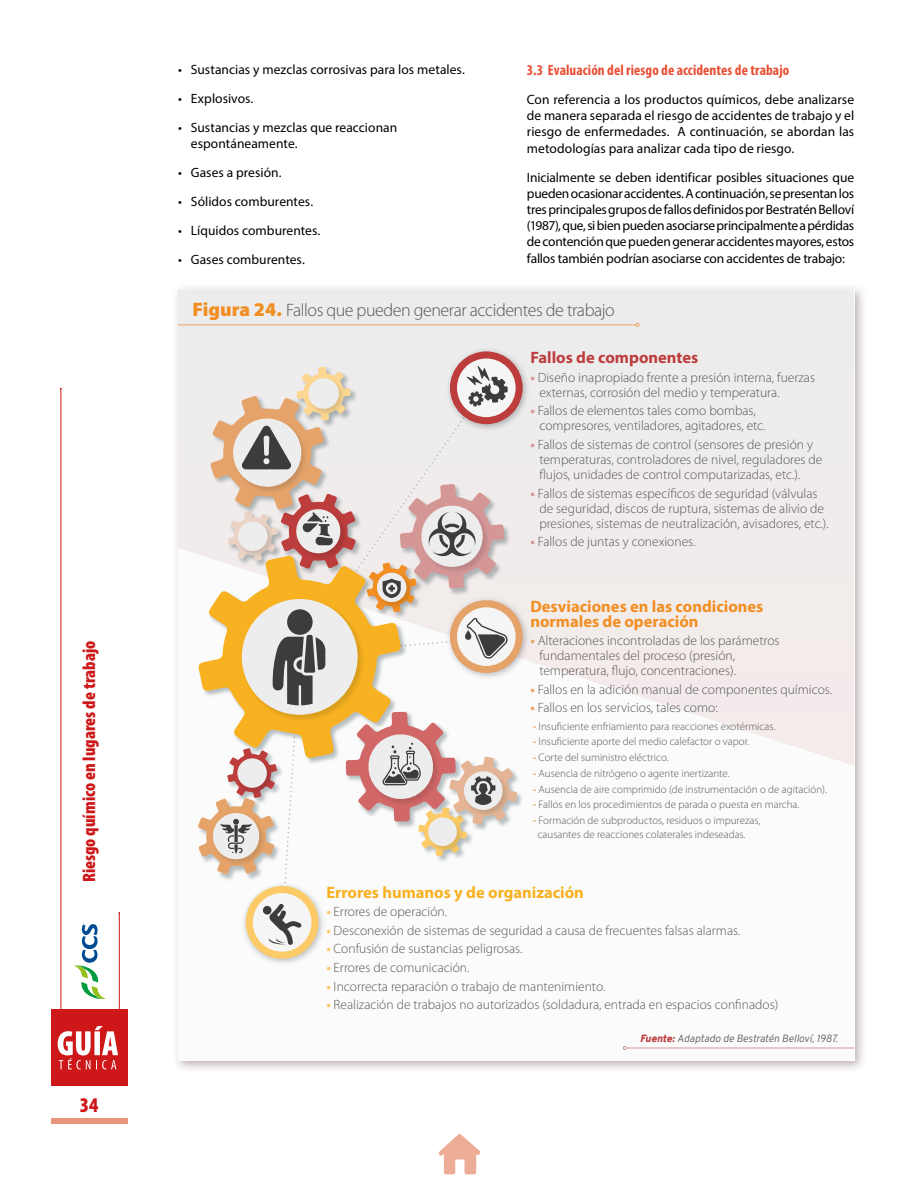
<style>
.page{position:relative;width:918px;height:1188px;background:#fff}
.page>*{position:absolute;margin:0;border:0;box-sizing:border-box;transform-origin:0 0}
.t1{font:900 condensed 21px "Myriad Pro";color:#cd1719}
.t2{font:300 18px "Myriad Pro";letter-spacing:-.025em;color:#575756}
.t3{font:900 condensed 18px "Myriad Pro";color:#cd1719}
.t4{font:700 16.5px/14.2px "Myriad Pro";color:#f28e22}
.t5{font:700 16.5px "Myriad Pro";color:#f8b120}
.t6{font:700 16.5px "Myriad Pro";color:#bd3d3d}
.t7{font:700 condensed 15px "Myriad Pro";letter-spacing:.005em;color:#e94f35}
.t8{font:300 13.5px/15px "Myriad Pro";color:#575756}
.t9{font:13.5px/16.2px "Myriad Pro";color:#000;text-align:justify}
.t10{font:300 10.95px/14.2px "Myriad Pro";color:#575756}
.t11{font:italic 300 10.5px "Overpass";color:#575756}
.s1{font-weight:900;font-size:19.5px;color:#f28e22}
.s2{font-weight:700;color:#d59696}
.s3{font-weight:700;color:#e5a36a}
.s4{font-weight:700;color:#fccb68}
.s5{font-weight:900;color:#bd3d3d}
</style>
<div class="page">
<div style="left:51px;top:1119px;width:76px;height:5px;background:#e7967b"></div>
<div style="left:51px;top:1010px;width:76px;height:76px;background:#cd1719"></div>
<svg style="left:58px;top:1026px;width:60px;height:43px"></svg>
<hr style="left:119px;top:913px;width:1px;height:98px;background:#cd1719">
<hr style="left:61px;top:389px;width:1px;height:622px;background:#cd1719">
<svg style="left:74px;top:924px;width:32px;height:75px"></svg>
<svg style="left:438px;top:1134px;width:43px;height:40px"></svg>
<div style="left:178px;top:289px;width:676px;height:772px;background:#fbfbfb"></div>
<svg style="left:178px;top:290px;width:676px;height:475px"></svg>
<hr style="left:178px;top:324px;width:458px;height:1px;background:#e5a36a">
<svg style="left:636px;top:323px;width:3px;height:4px"></svg>
<hr style="left:627px;top:1048px;width:227px;height:1px;background:#d59696">
<svg style="left:623px;top:1046px;width:4px;height:4px"></svg>
<img style="left:517px;top:755px;width:9px;height:52px">
<img style="left:443px;top:345px;width:90px;height:89px">
<svg style="left:450px;top:351px;width:73px;height:73px"></svg>
<div style="left:457px;top:359px;width:59px;height:58px;background:#f5f5f5;border-radius:50%"></div>
<img style="left:517px;top:593px;width:16px;height:90px">
<div style="left:450px;top:600px;width:73px;height:73px;background:#e5a36a;border-radius:50%"></div>
<img style="left:250px;top:945px;width:67px;height:19px">
<div style="left:246px;top:886px;width:73px;height:73px;background:#fccb68;border-radius:50%"></div>
<div style="left:253px;top:893px;width:58px;height:59px;background:#f5f5f5;border-radius:50%"></div>
<svg style="left:198px;top:366px;width:319px;height:579px"></svg>
<h2 class="t3" style="left:79px;top:882px;width:243px;rotate:-90deg">Riesgo químico en lugares de trabajo</h2>
<h1 class="t1" style="left:80px;top:1093px;width:20px">34</h1>
<p class="t9" style="left:178px;top:61px;width:288px">• Sustancias y mezclas corrosivas para los metales.</p>
<p class="t9" style="left:178px;top:90px;width:77px">• Explosivos.</p>
<p class="t9" style="left:191px;top:119px;width:208px;text-indent:-13px">• Sustancias y mezclas que reaccionan espontáneamente.</p>
<p class="t9" style="left:178px;top:164px;width:105px">• Gases a presión.</p>
<p class="t9" style="left:178px;top:193px;width:136px">• Sólidos comburentes.</p>
<p class="t9" style="left:178px;top:222px;width:144px">• Líquidos comburentes.</p>
<p class="t9" style="left:178px;top:251px;width:128px">• Gases comburentes.</p>
<p class="t7" style="left:527px;top:61px;width:264px">3.3 Evaluación del riesgo de accidentes de trabajo</p>
<p class="t9" style="left:527px;top:91px;width:329px">Con referencia a los productos químicos, debe analizarse de manera separada el riesgo de accidentes de trabajo y el riesgo de enfermedades. A continuación, se abordan las metodologías para analizar cada tipo de riesgo.</p>
<p class="t9" style="left:527px;top:169px;width:329px">Inicialmente se deben identificar posibles situaciones que pueden ocasionar accidentes. A continuación, se presentan los tres principales grupos de fallos definidos por Bestratén Belloví (1987), que, si bien pueden asociarse principalmente a pérdidas de contención que pueden generar accidentes mayores, estos fallos también podrían asociarse con accidentes de trabajo:</p>
<h2 class="t2" style="left:193px;top:300px;width:424px"><span class="s1">Figura 24.</span> Fallos que pueden generar accidentes de trabajo</h2>
<p class="t6" style="left:530px;top:347px;width:169px">Fallos de componentes</p>
<p class="t8" style="left:539px;top:370px;width:277px;text-indent:-9px"><span class="s2">•</span> Diseño inapropiado frente a presión interna, fuerzas externas, corrosión del medio y temperatura.</p>
<p class="t8" style="left:539px;top:404px;width:228px;text-indent:-9px"><span class="s2">•</span> Fallos de elementos tales como bombas, compresores, ventiladores, agitadores, etc.</p>
<p class="t8" style="left:539px;top:437px;width:285px;text-indent:-9px"><span class="s2">•</span> Fallos de sistemas de control (sensores de presión y temperaturas, controladores de nivel, reguladores de flujos, unidades de control computarizadas, etc.).</p>
<p class="t8" style="left:539px;top:486px;width:291px;text-indent:-9px"><span class="s2">•</span> Fallos de sistemas específicos de seguridad (válvulas de seguridad, discos de ruptura, sistemas de alivio de presiones, sistemas de neutralización, avisadores, etc.).</p>
<p class="t8" style="left:530px;top:534px;width:167px"><span class="s2">•</span> Fallos de juntas y conexiones.</p>
<p class="t4" style="left:530px;top:599px;width:234px">Desviaciones en las condiciones normales de operación</p>
<p class="t8" style="left:539px;top:633px;width:242px;text-indent:-9px"><span class="s3">•</span> Alteraciones incontroladas de los parámetros fundamentales del proceso (presión, temperatura, flujo, concentraciones).</p>
<p class="t8" style="left:530px;top:682px;width:303px"><span class="s3">•</span> Fallos en la adición manual de componentes químicos.</p>
<p class="t8" style="left:530px;top:701px;width:189px"><span class="s3">•</span> Fallos en los servicios, tales como:</p>
<p class="t10" style="left:533px;top:719px;width:244px"><span class="s3">-</span> Insuficiente enfriamiento para reacciones exotérmicas.</p>
<p class="t10" style="left:533px;top:735px;width:218px"><span class="s3">-</span> Insuficiente aporte del medio calefactor o vapor.</p>
<p class="t10" style="left:533px;top:751px;width:137px"><span class="s3">-</span> Corte del suministro eléctrico.</p>
<p class="t10" style="left:533px;top:766px;width:198px"><span class="s3">-</span> Ausencia de nitrógeno o agente inertizante.</p>
<p class="t10" style="left:533px;top:782px;width:296px"><span class="s3">-</span> Ausencia de aire comprimido (de instrumentación o de agitación).</p>
<p class="t10" style="left:533px;top:798px;width:268px"><span class="s3">-</span> Fallos en los procedimientos de parada o puesta en marcha.</p>
<p class="t10" style="left:538px;top:814px;width:224px;text-indent:-5px"><span class="s3">-</span> Formación de subproductos, residuos o impurezas, causantes de reacciones colaterales indeseadas.</p>
<p class="t5" style="left:326px;top:881px;width:259px">Errores humanos y de organización</p>
<p class="t8" style="left:326px;top:905px;width:122px"><span class="s4">•</span> Errores de operación.</p>
<p class="t8" style="left:326px;top:923px;width:416px"><span class="s4">•</span> Desconexión de sistemas de seguridad a causa de frecuentes falsas alarmas.</p>
<p class="t8" style="left:326px;top:942px;width:198px"><span class="s4">•</span> Confusión de sustancias peligrosas.</p>
<p class="t8" style="left:326px;top:960px;width:145px"><span class="s4">•</span> Errores de comunicación.</p>
<p class="t8" style="left:326px;top:979px;width:280px"><span class="s4">•</span> Incorrecta reparación o trabajo de mantenimiento.</p>
<p class="t8" style="left:326px;top:998px;width:453px"><span class="s4">•</span> Realización de trabajos no autorizados (soldadura, entrada en espacios confinados)</p>
<p class="t11" style="left:640px;top:1030px;width:199px"><span class="s5">Fuente:</span> Adaptado de Bestratén Belloví, 1987.</p>
</div>
